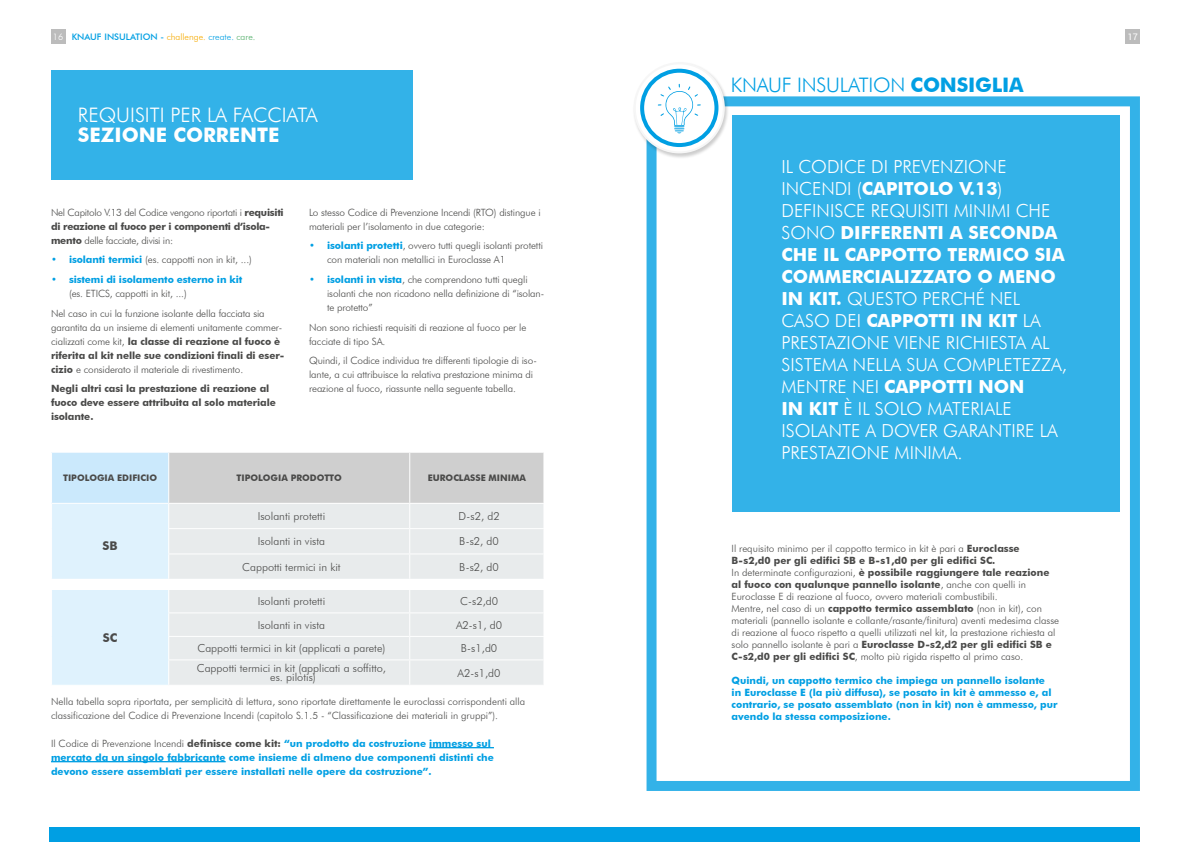
<style>
.page{position:relative;width:1191px;height:842px;background:#fff}
.page>*{position:absolute;margin:0;border:0;box-sizing:border-box;transform-origin:0 0}
.t1{font:300 20px "Futura BT";letter-spacing:-.01em;color:#009fe3}
.t2{font:300 20px "Futura BT";color:#fff}
.t3{font:700 20px "Futura BT";color:#fff}
.t4{font:300 18px/22px "Futura BT";color:#fff}
.t5{font:700 12px "Futura BT";color:#4a4a49}
.t6{font:300 11px/9px "Futura BT";color:#4a4a49;text-align:center}
.t7{font:300 10px/14px "Futura BT";letter-spacing:-.01em;color:#4a4a49}
.t8{font:700 10px/12px "Futura BT";color:#009fe3}
.t9{font:700 10px/14px "Futura BT";letter-spacing:-.01em;color:#4a4a49}
.t10{font:700 9px "Futura BT";color:#4a4a49}
.t11{font:500 9px "Futura BT";color:#009fe3}
.t12{font:9px "Roboto";color:#fff}
.s1{font-weight:300;color:#fff}
.s2{font-weight:300;color:#f6aa00}
.s3{font-weight:300}
.s4{font-weight:300;color:#52ae69}
.s5{font-weight:700}
.s6{font-weight:700;color:#009fe3}
.s7{font-weight:300;color:#4a4a49}
.s8{color:#4a4a49}
</style>
<div class="page">
<div style="left:646px;top:96px;width:494px;height:695px;border:10px solid #009fe3"></div>
<div style="left:632px;top:62px;width:97px;height:97px;background:#000;opacity:.2"></div>
<svg style="left:635px;top:63px;width:89px;height:89px"></svg>
<div style="left:634px;top:62px;width:91px;height:91px;border:2px solid #f6f6f6;border-radius:50%"></div>
<svg style="left:642px;top:71px;width:74px;height:74px"></svg>
<div style="left:640px;top:69px;width:78px;height:78px;border:4px solid #009fe3;border-radius:50%"></div>
<svg style="left:657px;top:84px;width:44px;height:50px"></svg>
<div style="left:51px;top:30px;width:14px;height:14px;background:#bcbcbc"></div>
<div style="left:1126px;top:30px;width:14px;height:14px;background:#bcbcbc"></div>
<div style="left:50px;top:827px;width:1090px;height:15px;background:#009fe3"></div>
<hr style="left:429px;top:747px;width:65px;height:1px;background:#009fe3">
<hr style="left:51px;top:761px;width:175px;height:1px;background:#009fe3">
<svg style="left:51px;top:452px;width:493px;height:233px;background:#e2e9ec"></svg>
<div style="left:732px;top:115px;width:387px;height:396px;background:#33b2e8"></div>
<div style="left:51px;top:71px;width:361px;height:109px;background:#33b2e8"></div>
<p class="t11" style="left:53px;top:32px;width:204px"><span class="s1">16</span> KNAUF INSULATION - <span class="s2">challenge.</span> <span class="s3">create.</span> <span class="s4">care.</span></p>
<p class="t12" style="left:1127px;top:31px;width:12px">17</p>
<h1 class="t2" style="left:78px;top:102px;width:241px">REQUISITI PER LA FACCIATA</h1>
<h1 class="t3" style="left:78px;top:122px;width:203px">SEZIONE CORRENTE</h1>
<p class="t7" style="left:51px;top:205px;width:234px">Nel Capitolo V.13 del Codice vengono riportati i <span class="s5">requisiti di reazione al fuoco per i componenti d’isola&shy;mento</span> delle facciate, divisi in:</p>
<p class="t7" style="left:51px;top:253px;width:202px"><span class="s6">• isolanti termici</span> (es. cappotti non in kit, ...)</p>
<p class="t8" style="left:51px;top:273px;width:193px">• sistemi di isolamento esterno in kit</p>
<p class="t7" style="left:51px;top:284px;width:215px;line-height:19.7px;text-indent:18px">(es. ETICS, cappotti in kit, ...)<br>Nel caso in cui la funzione isolante della facciata sia</p>
<p class="t7" style="left:51px;top:320px;width:235px">garantita da un insieme di elementi unitamente commer&shy;cializzati come kit, <span class="s5">la classe di reazione al fuoco è riferita al kit nelle sue condizioni finali di eser&shy;cizio</span> e considerato il materiale di rivestimento.</p>
<p class="t9" style="left:51px;top:382px;width:226px">Negli altri casi la prestazione di reazione al fuoco deve essere attribuita al solo materiale isolante.</p>
<p class="t7" style="left:309px;top:205px;width:233px">Lo stesso Codice di Prevenzione Incendi (RTO) distingue i materiali per l’isolamento in due categorie:</p>
<p class="t7" style="left:327px;top:239px;width:217px;text-indent:-18px"><span class="s6">• isolanti protetti</span>, ovvero tutti quegli isolanti protetti con materiali non metallici in Euroclasse A1</p>
<p class="t7" style="left:327px;top:272px;width:219px;text-indent:-18px"><span class="s6">• isolanti in vista</span>, che comprendono tutti quegli isolanti che non ricadono nella definizione di “isolan&shy;te protetto”</p>
<p class="t7" style="left:309px;top:320px;width:219px">Non sono richiesti requisiti di reazione al fuoco per le facciate di tipo SA.</p>
<p class="t7" style="left:309px;top:354px;width:229px">Quindi, il Codice individua tre differenti tipologie di iso&shy;lante, a cui attribuisce la relativa prestazione minima di reazione al fuoco, riassunte nella seguente tabella.</p>
<p class="t10" style="left:63px;top:472px;width:96px">TIPOLOGIA EDIFICIO</p>
<p class="t10" style="left:237px;top:472px;width:107px">TIPOLOGIA PRODOTTO</p>
<p class="t10" style="left:428px;top:472px;width:100px">EUROCLASSE MINIMA</p>
<p class="t5" style="left:103px;top:539px;width:17px">SB</p>
<p class="t5" style="left:103px;top:630px;width:16px">SC</p>
<p class="t6" style="left:258px;top:512px;width:69px">Isolanti protetti</p>
<p class="t6" style="left:458px;top:512px;width:43px">D-s2, d2</p>
<p class="t6" style="left:258px;top:537px;width:69px">Isolanti in vista</p>
<p class="t6" style="left:459px;top:537px;width:41px">B-s2, d0</p>
<p class="t6" style="left:242px;top:562px;width:100px">Cappotti termici in kit</p>
<p class="t6" style="left:459px;top:562px;width:41px">B-s2, d0</p>
<p class="t6" style="left:258px;top:597px;width:69px">Isolanti protetti</p>
<p class="t6" style="left:460px;top:597px;width:40px">C-s2,d0</p>
<p class="t6" style="left:258px;top:620px;width:69px">Isolanti in vista</p>
<p class="t6" style="left:456px;top:620px;width:48px">A2-s1, d0</p>
<p class="t6" style="left:197px;top:644px;width:189px">Cappotti termici in kit (applicati a parete)</p>
<p class="t6" style="left:461px;top:644px;width:38px">B-s1,d0</p>
<p class="t6" style="left:197px;top:664px;width:191px">Cappotti termici in kit (applicati a soffitto, es. pilotis)</p>
<p class="t6" style="left:457px;top:668px;width:44px">A2-s1,d0</p>
<p class="t7" style="left:51px;top:694px;width:476px">Nella tabella sopra riportata, per semplicità di lettura, sono riportate direttamente le euroclassi corrispondenti alla classificazione del Codice di Prevenzione Incendi (capitolo S.1.5 - “Classificazione dei materiali in gruppi”).</p>
<p class="t8" style="left:51px;top:736px;width:444px;line-height:14px"><span class="s7">Il Codice di Prevenzione Incendi</span> <span class="s8">definisce come kit:</span> “un prodotto da costruzione immesso sul mercato da un singolo fabbricante come insieme di almeno due componenti distinti che devono essere assemblati per essere installati nelle opere da costruzione”.</p>
<h1 class="t1" style="left:730px;top:73px;width:294px">KNAUF INSULATION <span class="s5">CONSIGLIA</span></h1>
<p class="t4" style="left:781px;top:155px;width:287px">IL CODICE DI PREVENZIONE<br>INCENDI (<span class="s5">CAPITOLO V.13</span>)<br>DEFINISCE REQUISITI MINIMI CHE<br>SONO <span class="s5">DIFFERENTI A SECONDA<br>CHE IL CAPPOTTO TERMICO SIA<br>COMMERCIALIZZATO O MENO<br>IN KIT.</span> QUESTO PERCHÉ NEL<br>CASO DEI <span class="s5">CAPPOTTI IN KIT</span> LA<br>PRESTAZIONE VIENE RICHIESTA AL<br>SISTEMA NELLA SUA COMPLETEZZA,<br>MENTRE NEI <span class="s5">CAPPOTTI NON<br>IN KIT</span> È IL SOLO MATERIALE<br>ISOLANTE A DOVER GARANTIRE LA<br>PRESTAZIONE MINIMA.</p>
<p class="t7" style="left:731px;top:542px;width:329px;line-height:12px">Il requisito minimo per il cappotto termico in kit è pari a <span class="s5">Euroclasse B-s2,d0 per gli edifici SB e B-s1,d0 per gli edifici SC.<br></span>In determinate configurazioni, <span class="s5">è possibile raggiungere tale reazione al fuoco con qualunque pannello isolante</span>, anche con quelli in Euroclasse E di reazione al fuoco, ovvero materiali combustibili.<br>Mentre, nel caso di un <span class="s5">cappotto termico assemblato</span> (non in kit), con materiali (pannello isolante e collante/rasante/finitura) aventi medesima classe di reazione al fuoco rispetto a quelli utilizzati nel kit, la prestazione richiesta al solo pannello isolante è pari a <span class="s5">Euroclasse D-s2,d2 per gli edifici SB e C-s2,d0 per gli edifici SC</span>, molto più rigida rispetto al primo caso.</p>
<p class="t8" style="left:731px;top:674px;width:327px">Quindi, un cappotto termico che impiega un pannello isolante<br>in Euroclasse E (la più diffusa), se posato in kit è ammesso e, al contrario, se posato assemblato (non in kit) non è ammesso, pur avendo la stessa composizione.</p>
</div>
